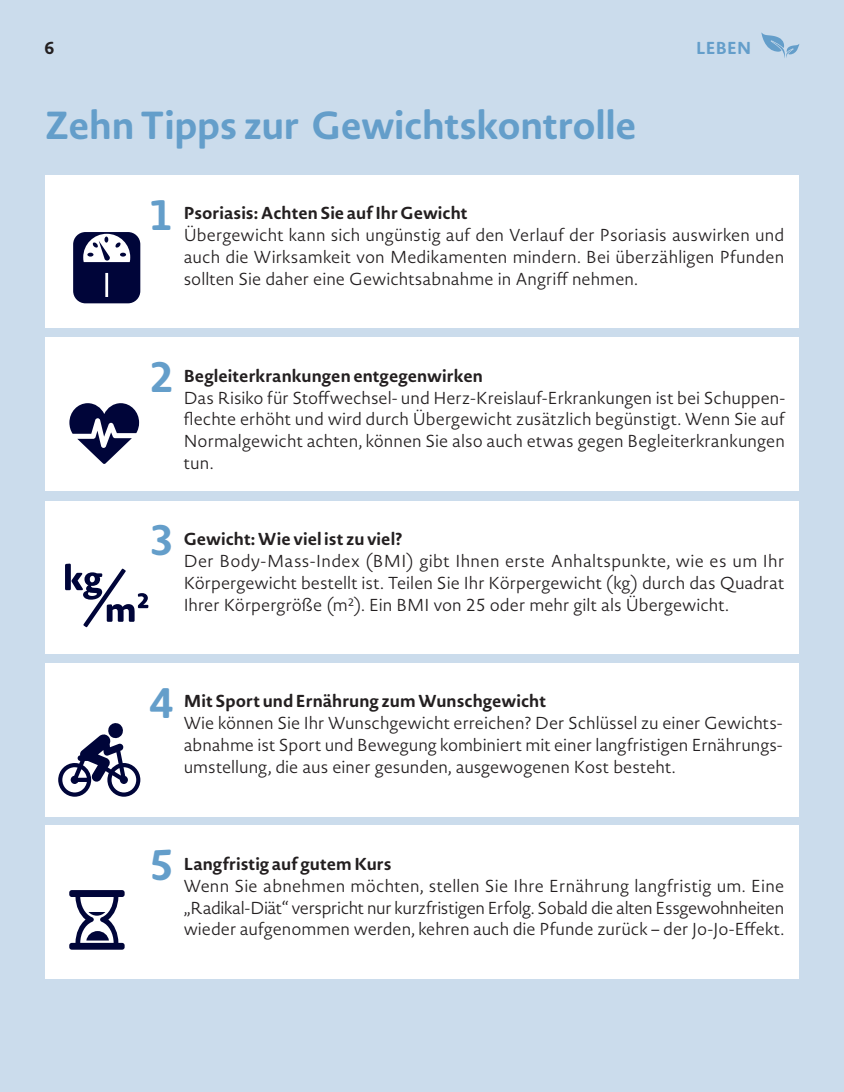
<style>
.page{position:relative;width:844px;height:1092px;background:#fff}
.page>*{position:absolute;margin:0;border:0;box-sizing:border-box;transform-origin:0 0}
.t1{font:700 42px "Novel Sans Rd Pro";color:#649eca}
.t2{font:700 38.5px "Novel Sans Rd Pro";letter-spacing:-.01em;color:#649eca}
.t3{font:17.15px/21.9px "Novel Sans Light Matko";color:#231f20;text-align:justify}
.t4{font:700 17.15px "Novel Sans Rd Pro";color:#231f20}
.t5{font:700 17.15px "Novel Sans Rd Pro";letter-spacing:-.005em;color:#649eca}
</style>
<div class="page">
<div style="left:0;top:0;width:843px;height:1091px;background:#cbdcec"></div>
<div style="left:45px;top:337px;width:754px;height:153px;background:#fff"></div>
<svg style="left:69px;top:403px;width:70px;height:61px"></svg>
<svg style="left:761px;top:32px;width:38px;height:26px"></svg>
<div style="left:45px;top:175px;width:754px;height:153px;background:#fff"></div>
<svg style="left:73px;top:232px;width:67px;height:71px"></svg>
<div style="left:45px;top:663px;width:754px;height:153px;background:#fff"></div>
<svg style="left:58px;top:723px;width:82px;height:73px"></svg>
<div style="left:45px;top:500px;width:754px;height:153px;background:#fff"></div>
<svg style="left:65px;top:563px;width:83px;height:64px"></svg>
<div style="left:45px;top:825px;width:754px;height:153px;background:#fff"></div>
<svg style="left:69px;top:890px;width:56px;height:59px"></svg>
<p class="t4" style="left:44px;top:35px;width:11px">6</p>
<h2 class="t2" style="left:45px;top:97px;width:593px">Zehn Tipps zur Gewichtskontrolle</h2>
<p class="t5" style="left:696px;top:35px;width:57px">LEBEN</p>
<h1 class="t1" style="left:149px;top:184px;width:26px">1</h1>
<p class="t4" style="left:184px;top:201px;width:285px">Psoriasis: Achten Sie auf Ihr Gewicht</p>
<p class="t3" style="left:184px;top:224px;width:602px">Übergewicht kann sich ungünstig auf den Verlauf der Psoriasis auswirken und auch die Wirksamkeit von Medikamenten mindern. Bei überzähligen Pfunden sollten Sie daher eine Gewichtsabnahme in Angriff nehmen.</p>
<h1 class="t1" style="left:149px;top:346px;width:26px">2</h1>
<p class="t4" style="left:184px;top:363px;width:300px">Begleiterkrankungen entgegenwirken</p>
<p class="t3" style="left:184px;top:386px;width:602px">Das Risiko für Stoffwechsel- und Herz-Kreislauf-Erkrankungen ist bei Schuppen&shy;flechte erhöht und wird durch Übergewicht zusätzlich begünstigt. Wenn Sie auf Normalgewicht achten, können Sie also auch etwas gegen Begleiterkrankungen tun.</p>
<h1 class="t1" style="left:149px;top:509px;width:26px">3</h1>
<p class="t4" style="left:184px;top:526px;width:220px">Gewicht: Wie viel ist zu viel?</p>
<p class="t3" style="left:184px;top:549px;width:602px">Der Body-Mass-Index (BMI) gibt Ihnen erste Anhaltspunkte, wie es um Ihr Körpergewicht bestellt ist. Teilen Sie Ihr Körpergewicht (kg) durch das Quadrat Ihrer Körpergröße (m2). Ein BMI von 25 oder mehr gilt als Übergewicht.</p>
<h1 class="t1" style="left:149px;top:671px;width:26px">4</h1>
<p class="t4" style="left:184px;top:688px;width:364px">Mit Sport und Ernährung zum Wunschgewicht</p>
<p class="t3" style="left:184px;top:711px;width:600px">Wie können Sie Ihr Wunschgewicht erreichen? Der Schlüssel zu einer Gewichts&shy;abnahme ist Sport und Bewegung kombiniert mit einer langfristigen Ernährungs&shy;umstellung, die aus einer gesunden, ausgewogenen Kost besteht.</p>
<h1 class="t1" style="left:149px;top:834px;width:26px">5</h1>
<p class="t4" style="left:184px;top:851px;width:209px">Langfristig auf gutem Kurs</p>
<p class="t3" style="left:184px;top:874px;width:602px">Wenn Sie abnehmen möchten, stellen Sie Ihre Ernährung langfristig um. Eine „Radikal-Diät“ verspricht nur kurzfristigen Erfolg. Sobald die alten Essgewohnheiten wieder aufgenommen werden, kehren auch die Pfunde zurück – der Jo-Jo-Effekt.</p>
</div>
